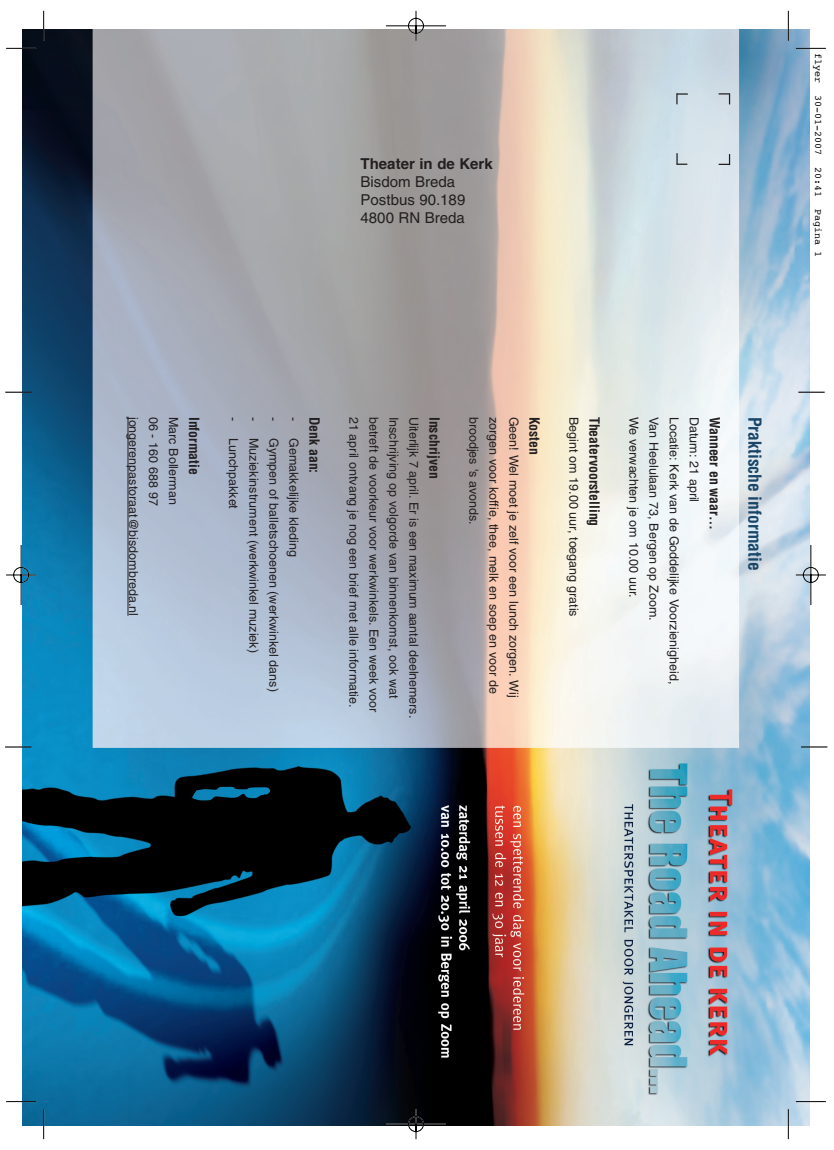
<style>
.page{position:relative;width:834px;height:1150px;background:#fff}
.page>*{position:absolute;margin:0;border:0;box-sizing:border-box;transform-origin:0 0}
.t1{font:700 condensed 17.5px "Helvetica";color:#184568}
.t2{font:15px/18px "Helvetica";color:#231f20}
.t3{font:700 15px "Helvetica";color:#231f20}
.t4{font:700 condensed 13.75px "Helvetica";color:#231f20}
.t5{font:12.5px "Helvetica";color:#231f20}
.t6{font:10px "Courier";color:#000}
</style>
<div class="page">
<hr style="left:5px;top:391px;width:27px;height:2px;background:#231f20">
<img style="left:6px;top:11px;width:820px;height:1127px">
<p class="t3" style="left:360px;top:158px;width:134px">Theater in de Kerk</p>
<p class="t2" style="left:360px;top:174px;width:106px">Bisdom Breda<br>Postbus 90.189<br>4800 RN Breda</p>
<p class="t6" style="left:822px;top:53px;width:206px;rotate:90deg">flyer 30-01-2007 20:41 Pagina 1</p>
<p class="t5" style="left:138px;top:416px;width:200px;rotate:90deg">jongerenpastoraat@bisdombreda.nl</p>
<p class="t5" style="left:158px;top:416px;width:90px;rotate:90deg">06 - 160 688 97</p>
<p class="t5" style="left:178px;top:416px;width:89px;rotate:90deg">Marc Bollerman</p>
<p class="t4" style="left:199px;top:416px;width:60px;rotate:90deg">Informatie</p>
<p class="t5" style="left:238px;top:416px;width:94px;rotate:90deg">- Lunchpakket</p>
<p class="t5" style="left:258px;top:416px;width:237px;rotate:90deg">- Muziekinstrument (werkwinkel muziek)</p>
<p class="t5" style="left:278px;top:416px;width:276px;rotate:90deg">- Gympen of balletschoenen (werkwinkel dans)</p>
<p class="t5" style="left:298px;top:416px;width:141px;rotate:90deg">- Gemakkelijke kleding</p>
<p class="t4" style="left:319px;top:416px;width:58px;rotate:90deg">Denk aan:</p>
<p class="t5" style="left:358px;top:416px;width:292px;rotate:90deg">21 april ontvang je nog een brief met alle informatie.</p>
<p class="t5" style="left:378px;top:416px;width:297px;rotate:90deg">betreft de voorkeur voor werkwinkels. Een week voor</p>
<p class="t5" style="left:398px;top:416px;width:283px;rotate:90deg">Inschrijving op volgorde van binnenkomst, ook wat</p>
<p class="t5" style="left:418px;top:416px;width:303px;rotate:90deg">Uiterlijk 7 april. Er is een maximum aantal deelnemers.</p>
<p class="t4" style="left:439px;top:416px;width:63px;rotate:90deg">Inschrijven</p>
<p class="t5" style="left:478px;top:416px;width:109px;rotate:90deg">broodjes 's avonds.</p>
<p class="t5" style="left:498px;top:416px;width:279px;rotate:90deg">zorgen voor koffie, thee, melk en soep en voor de</p>
<p class="t5" style="left:518px;top:416px;width:282px;rotate:90deg">Geen! Wel moet je zelf voor een lunch zorgen. Wij</p>
<p class="t4" style="left:539px;top:416px;width:40px;rotate:90deg">Kosten</p>
<p class="t5" style="left:578px;top:416px;width:201px;rotate:90deg">Begint om 19.00 uur, toegang gratis</p>
<p class="t4" style="left:599px;top:416px;width:111px;rotate:90deg">Theatervoorstelling</p>
<p class="t5" style="left:638px;top:416px;width:182px;rotate:90deg">We verwachten je om 10.00 uur.</p>
<p class="t5" style="left:658px;top:416px;width:205px;rotate:90deg">Van Heelulaan 73, Bergen op Zoom.</p>
<p class="t5" style="left:678px;top:416px;width:269px;rotate:90deg">Locatie: Kerk van de Goddelijke Voorzienigheid,</p>
<p class="t5" style="left:698px;top:416px;width:87px;rotate:90deg">Datum: 21 april</p>
<p class="t4" style="left:719px;top:416px;width:114px;rotate:90deg">Wanneer en waar…</p>
<h1 class="t1" style="left:761px;top:416px;width:155px;rotate:90deg">Praktische informatie</h1>
</div>
